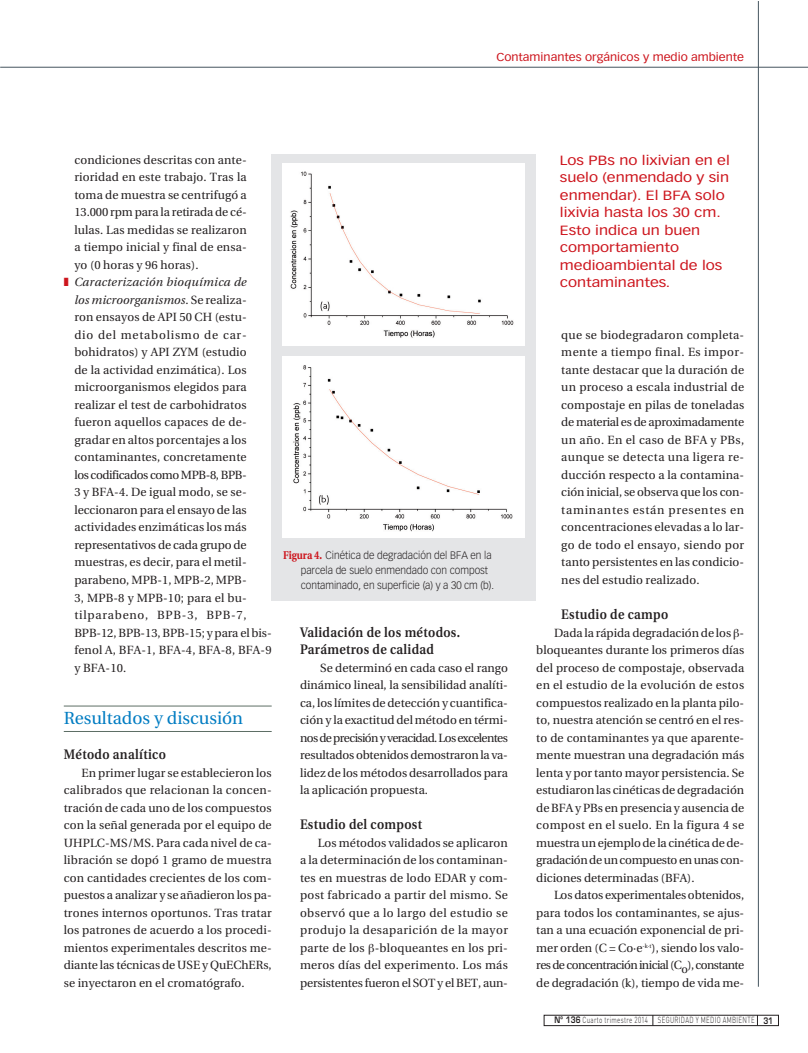
<style>
.page{position:relative;width:808px;height:1053px;background:#fff}
.page>*{position:absolute;margin:0;border:0;box-sizing:border-box;transform-origin:0 0}
.t1{font:17.5px "Utopia";color:#007cc2}
.t2{font:600 13.75px/17.5px "Utopia";letter-spacing:.025em;color:#231f20;scale:.9 1}
.t3{font:13.12px/17.5px "Vectora LT";color:#cd151d;scale:1.2 1}
.t4{font:11.88px/17.5px "Utopia";letter-spacing:.01em;color:#231f20;text-align:justify}
.t5{font:11.25px "Vectora LT";color:#cd151d;scale:1.1 1}
.t6{font:300 10.62px/15px "Vectora LT";color:#231f20;scale:.95 1}
.t7{font:300 8.75px "DIN";letter-spacing:.05em;color:#231f20;scale:.7 1}
.s1{font-style:italic}
.s2{font-family:"Utopia";font-weight:700;font-size:11.25px;color:#cd151d}
.s3{font-family:"Eurostile";font-weight:600}
</style>
<div class="page">
<hr style="left:64px;top:705px;width:208px;height:1px;background:#5d6e65">
<hr style="left:64px;top:731px;width:208px;height:1px;background:#5d6e65">
<div style="left:544px;top:1014px;width:234px;height:11px;border:1px solid #231f20"></div>
<hr style="left:0;top:67px;width:808px;height:1px;background:#45555f">
<hr style="left:758px;top:1px;width:1px;height:985px;background:#45555f">
<div style="left:272px;top:154px;width:264px;height:446px;background:#e4e5e7"></div>
<div style="left:283px;top:356px;width:241px;height:181px;background:#fff"></div>
<div style="left:283px;top:163px;width:241px;height:182px;background:#fff"></div>
<p class="t5" style="left:496px;top:52px;width:227px">Contaminantes orgánicos y medio ambiente</p>
<p class="t4" style="left:74px;top:152px;width:174px">condiciones descritas con ante&shy;rioridad en este trabajo. Tras la toma de muestra se centrifugó a 13.000 rpm para la retirada de cé&shy;lulas. Las medidas se realizaron a tiempo inicial y final de ensa&shy;yo (0 horas y 96 horas).</p>
<p class="t4" style="left:74px;top:274px;width:199px;text-align:left"><span class="s1">Caracterización bioquímica de<br>los microorganismos</span>. Se realiza-<br>ron ensayos de API 50 CH (estu-<br>dio del metabolismo de car&shy;bohidratos) y API ZYM (estudio<br>de la actividad enzimática). Los microorganismos elegidos para realizar el test de carbohidratos fueron aquellos capaces de de&shy;gradar en altos porcentajes a los contaminantes, concretamente<br>los codificados como MPB-8, BPB-<br>3 y BFA-4. De igual modo, se se&shy;leccionaron para el ensayo de las actividades enzimáticas los más representativos de cada grupo de muestras, es decir, para el metil&shy;parabeno, MPB-1, MPB-2, MPB-<br>3, MPB-8 y MPB-10; para el bu&shy;tilparabeno, BPB-3, BPB-7,<br>BPB-12, BPB-13, BPB-15; y para el bis&shy;fenol A, BFA-1, BFA-4, BFA-8, BFA-9 y BFA-10.</p>
<h1 class="t1" style="left:64px;top:711px;width:181px">Resultados y discusión</h1>
<p class="t2" style="left:64px;top:746px;width:115px">Método analítico</p>
<p class="t4" style="left:64px;top:764px;width:209px;text-indent:18px">En primer lugar se establecieron los calibrados que relacionan la concen&shy;tración de cada uno de los compuestos con la señal generada por el equipo de UHPLC-MS/MS. Para cada nivel de ca&shy;libración se dopó 1 gramo de muestra con cantidades crecientes de los com&shy;puestos a analizar y se añadieron los pa&shy;trones internos oportunos. Tras tratar los patrones de acuerdo a los procedi&shy;mientos experimentales descritos me&shy;diante las técnicas de USE y QuEChERs, se inyectaron en el cromatógrafo.</p>
<p class="t6" style="left:301px;top:548px;width:205px;text-indent:-18px"><span class="s2">Figura 4.</span> Cinética de degradación del BFA en la parcela de suelo enmendado con compost contaminado, en superficie (a) y a 30 cm (b).</p>
<p class="t2" style="left:300px;top:624px;width:179px">Validación de los métodos.<br>Parámetros de calidad</p>
<p class="t4" style="left:300px;top:659px;width:209px;text-indent:20px">Se determinó en cada caso el rango dinámico lineal, la sensibilidad analíti&shy;ca, los límites de detección y cuantifica&shy;ción y la exactitud del método en térmi&shy;nos de precisión y veracidad. Los excelentes resultados obtenidos demostraron la va&shy;lidez de los métodos desarrollados para la aplicación propuesta.</p>
<p class="t2" style="left:300px;top:816px;width:137px">Estudio del compost</p>
<p class="t4" style="left:300px;top:834px;width:209px;text-indent:18px">Los métodos validados se aplicaron a la determinación de los contaminan&shy;tes en muestras de lodo EDAR y com&shy;post fabricado a partir del mismo. Se observó que a lo largo del estudio se produjo la desaparición de la mayor parte de los -bloqueantes en los pri&shy;meros días del experimento. Los más persistentes fueron el SOT y el BET, aun-</p>
<p class="t3" style="left:560px;top:152px;width:143px">Los PBs no lixivian en el suelo (enmendado y sin enmendar). El BFA solo lixivia hasta los 30 cm.<br>Esto indica un buen comportamiento medioambiental de los contaminantes.</p>
<p class="t4" style="left:561px;top:327px;width:184px">que se biodegradaron completa&shy;mente a tiempo final. Es impor&shy;tante destacar que la duración de un proceso a escala industrial de compostaje en pilas de toneladas de material es de aproximadamente un año. En el caso de BFA y PBs, aunque se detecta una ligera re&shy;ducción respecto a la contamina&shy;ción inicial, se observa que los con&shy;taminantes están presentes en concentraciones elevadas a lo lar&shy;go de todo el ensayo, siendo por tanto persistentes en las condicio&shy;nes del estudio realizado.</p>
<p class="t2" style="left:561px;top:606px;width:120px">Estudio de campo</p>
<p class="t4" style="left:536px;top:624px;width:209px;text-indent:18px">Dada la rápida degradación de los - bloqueantes durante los primeros días del proceso de compostaje, observada en el estudio de la evolución de estos compuestos realizado en la planta pilo&shy;to, nuestra atención se centró en el res&shy;to de contaminantes ya que aparente&shy;mente muestran una degradación más lenta y por tanto mayor persistencia. Se estudiaron las cinéticas de degradación de BFA y PBs en presencia y ausencia de compost en el suelo. En la figura 4 se muestra un ejemplo de la cinética de de&shy;gradación de un compuesto en unas con&shy;diciones determinadas (BFA).</p>
<p class="t4" style="left:536px;top:887px;width:209px;text-indent:18px">Los datos experimentales obtenidos, para todos los contaminantes, se ajus&shy;tan a una ecuación exponencial de pri&shy;mer orden (C = Co·e<sup>-k·t</sup>), siendo los valo&shy;res de concentración inicial (C<sub>o</sub>), constante de degradación (k), tiempo de vida me-</p>
<p class="t7" style="left:554px;top:1017px;width:314px"><span class="s3">Nº 136</span> Cuarto trimestre 2014 SEGURIDAD Y MEDIO AMBIENTE <span class="s3">31</span></p>
</div>
